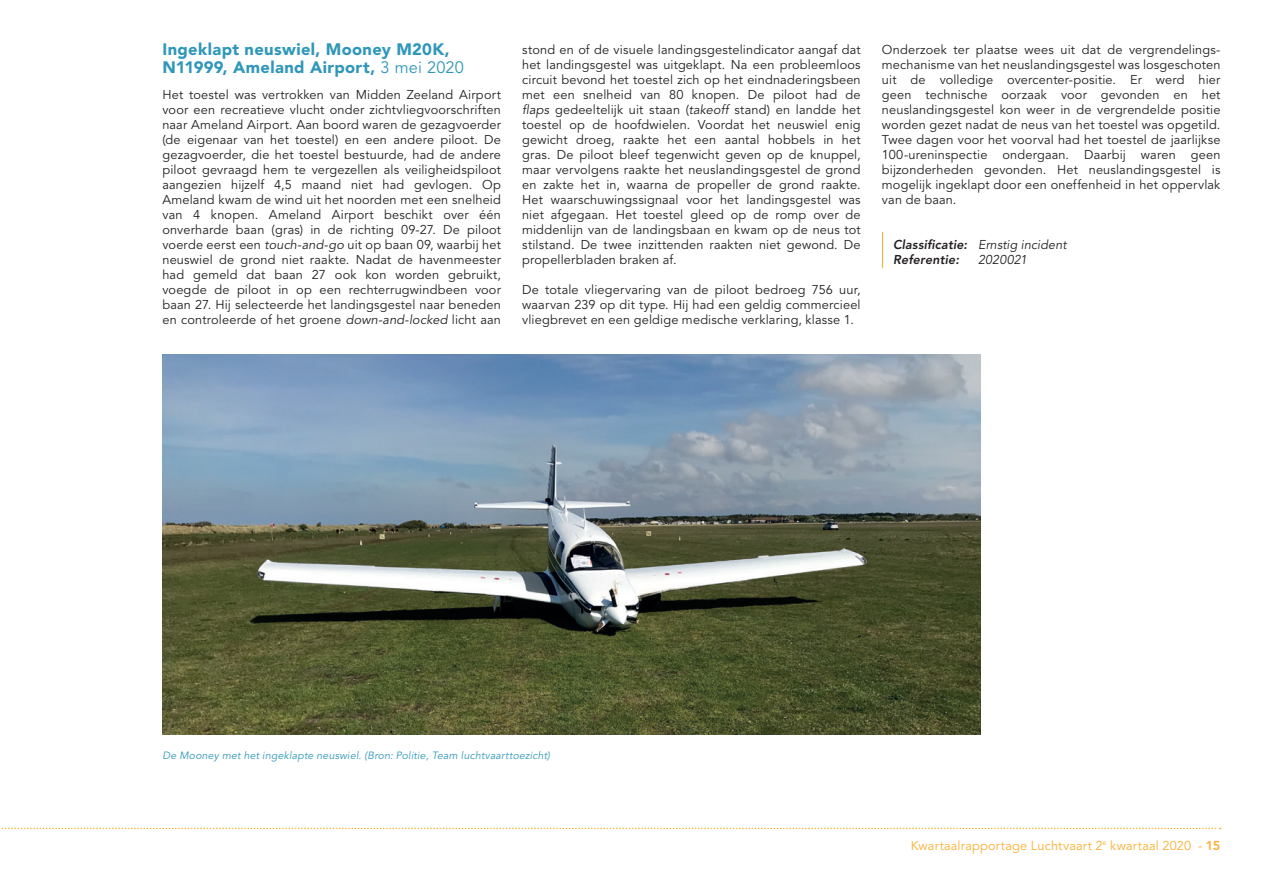
<style>
.page{position:relative;width:1263px;height:893px;background:#fff}
.page>*{position:absolute;margin:0;border:0;box-sizing:border-box;transform-origin:0 0}
.t1{font:900 16.5px/18px "Avenir LT Std";letter-spacing:.025em;color:#2f97b9}
.t2{font:12.75px/15px "Avenir LT Std";letter-spacing:.015em;color:#231f20;text-align:justify}
.t3{font:12.75px "Avenir LT Std";letter-spacing:.015em;color:#fbb033}
.t4{font:italic 800 12.75px/15px "Avenir LT Std";letter-spacing:.01em;color:#231f20}
.t5{font:italic 12.75px "Avenir LT Std";letter-spacing:.01em;color:#231f20}
.t6{font:italic 10.5px "Avenir LT Std";letter-spacing:.02em;color:#2f97b9}
.s1{font-weight:400}
.s2{font-style:italic}
.s3{font-weight:800}
</style>
<div class="page">
<svg style="left:0;top:828px;width:1221px;height:1px"></svg>
<hr style="left:882px;top:232px;width:1px;height:36px;background:#fbb033">
<img style="left:162px;top:354px;width:819px;height:380px">
<p class="t1" style="left:162px;top:40px;width:303px">Ingeklapt neuswiel, Mooney M20K,<br>N11999, Ameland Airport, <span class="s1">3 mei 2020</span></p>
<p class="t2" style="left:162px;top:87px;width:340px">Het toestel was vertrokken van Midden Zeeland Airport voor een recreatieve vlucht onder zichtvliegvoorschriften naar Ameland Airport. Aan boord waren de gezagvoerder (de eigenaar van het toestel) en een andere piloot. De gezagvoerder, die het toestel bestuurde, had de andere piloot gevraagd hem te vergezellen als veiligheidspiloot aangezien hijzelf 4,5 maand niet had gevlogen. Op Ameland kwam de wind uit het noorden met een snelheid van 4 knopen. Ameland Airport beschikt over één onverharde baan (gras) in de richting 09-27. De piloot voerde eerst een <span class="s2">touch-and-go</span> uit op baan 09, waarbij het neuswiel de grond niet raakte. Nadat de havenmeester had gemeld dat baan 27 ook kon worden gebruikt, voegde de piloot in op een rechterrugwindbeen voor baan 27. Hij selecteerde het landingsgestel naar beneden en controleerde of het groene <span class="s2">down-and-locked</span> licht aan</p>
<p class="t2" style="left:522px;top:42px;width:340px">stond en of de visuele landingsgestelindicator aangaf dat het landingsgestel was uitgeklapt. Na een probleemloos circuit bevond het toestel zich op het eindnaderingsbeen met een snelheid van 80 knopen. De piloot had de <span class="s2">flaps</span> gedeeltelijk uit staan (<span class="s2">takeoff</span> stand) en landde het toestel op de hoofdwielen. Voordat het neuswiel enig gewicht droeg, raakte het een aantal hobbels in het gras. De piloot bleef tegenwicht geven op de knuppel, maar vervolgens raakte het neuslandingsgestel de grond en zakte het in, waarna de propeller de grond raakte.<br>Het waarschuwingssignaal voor het landingsgestel was niet afgegaan. Het toestel gleed op de romp over de middenlijn van de landingsbaan en kwam op de neus tot stilstand. De twee inzittenden raakten niet gewond. De propellerbladen braken af.</p>
<p class="t2" style="left:522px;top:282px;width:340px">De totale vliegervaring van de piloot bedroeg 756 uur, waarvan 239 op dit type. Hij had een geldig commercieel vliegbrevet en een geldige medische verklaring, klasse 1.</p>
<p class="t2" style="left:882px;top:42px;width:340px">Onderzoek ter plaatse wees uit dat de vergrendelings&shy;mechanisme van het neuslandingsgestel was losgeschoten uit de volledige overcenter-positie. Er werd hier geen technische oorzaak voor gevonden en het neuslandingsgestel kon weer in de vergrendelde positie worden gezet nadat de neus van het toestel was opgetild.<br>Twee dagen voor het voorval had het toestel de jaarlijkse 100-ureninspectie ondergaan. Daarbij waren geen bijzonderheden gevonden. Het neuslandingsgestel is mogelijk ingeklapt door een oneffenheid in het oppervlak van de baan.</p>
<p class="t4" style="left:893px;top:237px;width:175px">Classificatie: <span class="s1">Ernstig incident<br></span>Referentie:</p>
<p class="t5" style="left:978px;top:252px;width:50px">2020021</p>
<p class="t6" style="left:162px;top:749px;width:389px">De Mooney met het ingeklapte neuswiel. (Bron: Politie, Team luchtvaarttoezicht)</p>
<p class="t3" style="left:911px;top:838px;width:311px">Kwartaalrapportage Luchtvaart 2<sup>e</sup> kwartaal 2020 - <span class="s3">15</span></p>
</div>
